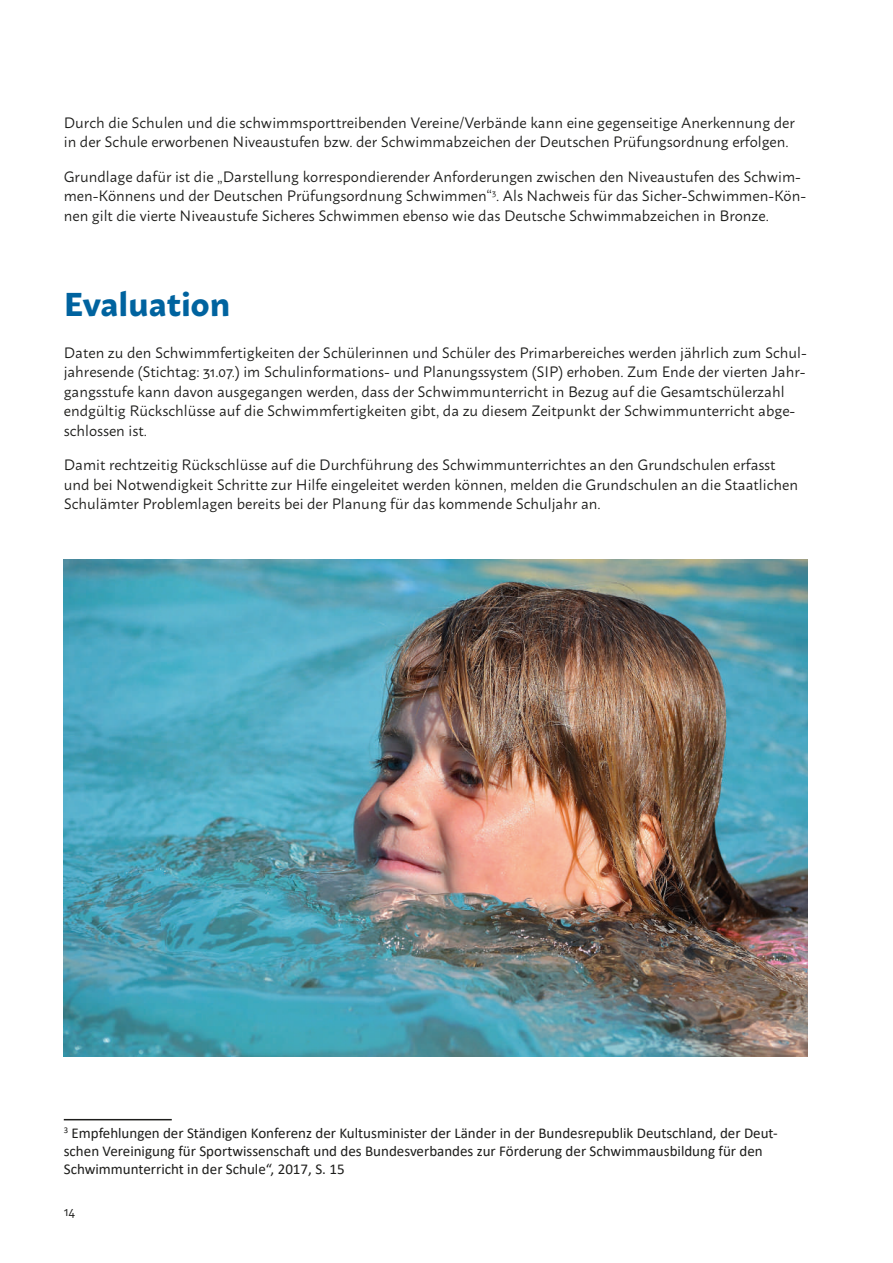
<style>
.page{position:relative;width:893px;height:1263px;background:#fff}
.page>*{position:absolute;margin:0;border:0;box-sizing:border-box;transform-origin:0 0}
.t1{font:700 33px "Macho";color:#00639f}
.t2{font:15px/19.5px "Macho";color:#1d1d1b}
.t3{font:15px/18px "Calibri";color:#1d1d1b}
.t4{font:13.5px "Macho";color:#1d1d1b}
</style>
<div class="page">
<hr style="left:64px;top:1119px;width:108px;height:1px;background:#1d1d1b">
<img style="left:64px;top:559px;width:744px;height:498px">
<p class="t2" style="left:64px;top:111px;width:732px">Durch die Schulen und die schwimmsporttreibenden Vereine/Verbände kann eine gegenseitige Anerkennung der in der Schule erworbenen Niveaustufen bzw. der Schwimmabzeichen der Deutschen Prüfungsordnung erfolgen.</p>
<p class="t2" style="left:64px;top:165px;width:744px">Grundlage dafür ist die „Darstellung korrespondierender Anforderungen zwischen den Niveaustufen des Schwim&shy;men-Könnens und der Deutschen Prüfungsordnung Schwimmen“<sup>3</sup>. Als Nachweis für das Sicher-Schwimmen-Kön&shy;nen gilt die vierte Niveaustufe Sicheres Schwimmen ebenso wie das Deutsche Schwimmabzeichen in Bronze.</p>
<h1 class="t1" style="left:64px;top:274px;width:168px">Evaluation</h1>
<p class="t2" style="left:64px;top:341px;width:744px">Daten zu den Schwimmfertigkeiten der Schülerinnen und Schüler des Primarbereiches werden jährlich zum Schul&shy;jahresende (Stichtag: 31.07.) im Schulinformations- und Planungssystem (SIP) erhoben. Zum Ende der vierten Jahr&shy;gangsstufe kann davon ausgegangen werden, dass der Schwimmunterricht in Bezug auf die Gesamtschülerzahl endgültig Rückschlüsse auf die Schwimmfertigkeiten gibt, da zu diesem Zeitpunkt der Schwimmunterricht abge&shy;schlossen ist.</p>
<p class="t2" style="left:64px;top:454px;width:736px">Damit rechtzeitig Rückschlüsse auf die Durchführung des Schwimmunterrichtes an den Grundschulen erfasst und bei Notwendigkeit Schritte zur Hilfe eingeleitet werden können, melden die Grundschulen an die Staatlichen<br>Schulämter Problemlagen bereits bei der Planung für das kommende Schuljahr an.</p>
<p class="t3" style="left:64px;top:1123px;width:715px"><sup>3</sup> Empfehlungen der Ständigen Konferenz der Kultusminister der Länder in der Bundesrepublik Deutschland, der Deut&shy;schen Vereinigung für Sportwissenschaft und des Bundesverbandes zur Förderung der Schwimmausbildung für den<br>Schwimmunterricht in der Schule“, 2017, S. 15</p>
<p class="t4" style="left:64px;top:1200px;width:13px">14</p>
</div>
